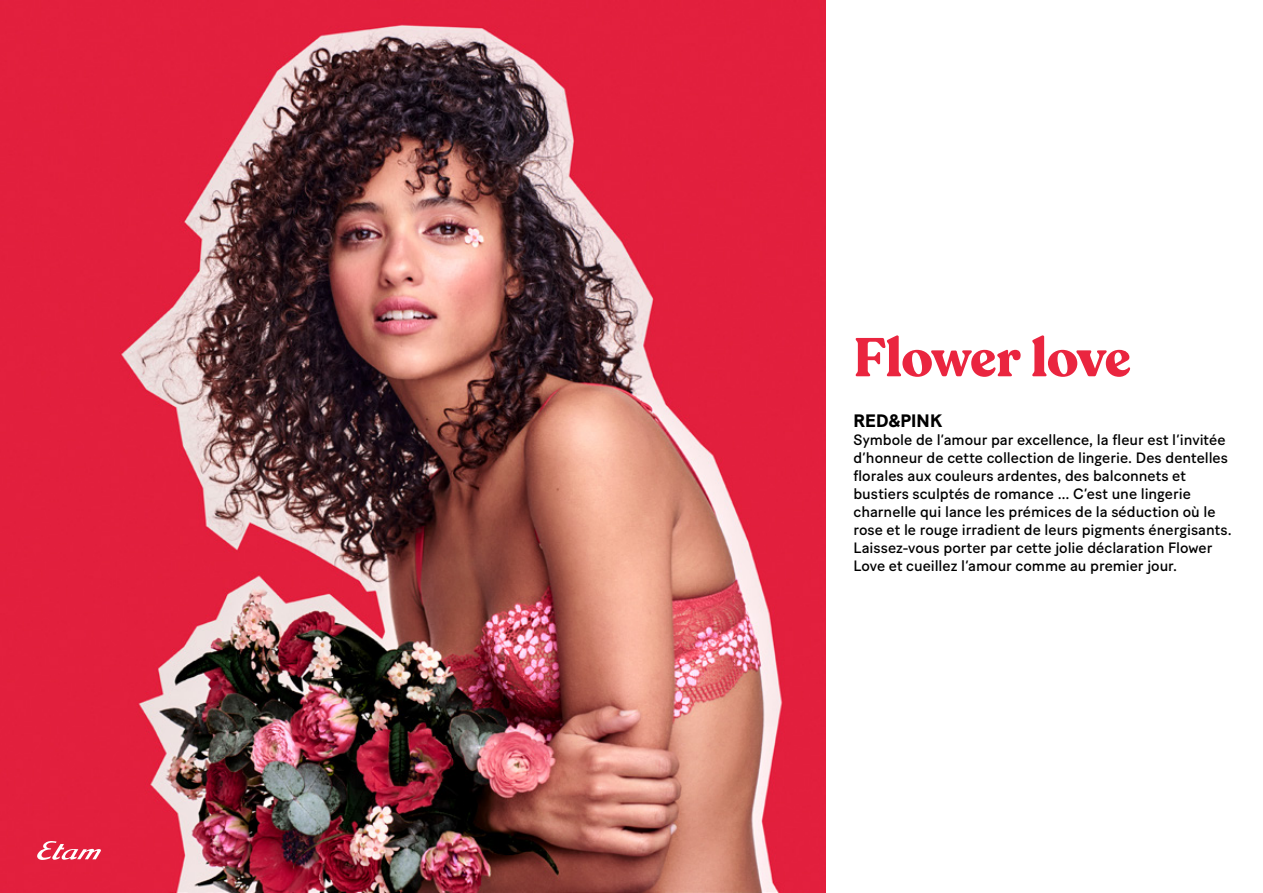
<style>
.page{position:relative;width:1263px;height:893px;background:#fff}
.page>*{position:absolute;margin:0;border:0;box-sizing:border-box;transform-origin:0 0}
.t1{font:700 54px "Recoleta";letter-spacing:-.02em;color:#ea253f}
.t2{font:700 18px "Baton Turbo";color:#000}
.t3{font:15px/18px "Baton Turbo";color:#000}
</style>
<div class="page">
<img style="left:0;top:0;width:826px;height:893px">
<svg style="left:37px;top:841px;width:64px;height:19px"></svg>
<h1 class="t1" style="left:853px;top:324px;width:279px">Flower love</h1>
<p class="t2" style="left:853px;top:407px;width:90px">RED&amp;PINK</p>
<p class="t3" style="left:853px;top:429px;width:380px">Symbole de l’amour par excellence, la fleur est l’invitée d’honneur de cette collection de lingerie. Des dentelles florales aux couleurs ardentes, des balconnets et bustiers sculptés de romance … C’est une lingerie charnelle qui lance les prémices de la séduction où le rose et le rouge irradient de leurs pigments énergisants.<br>Laissez-vous porter par cette jolie déclaration Flower Love et cueillez l’amour comme au premier jour.</p>
</div>
